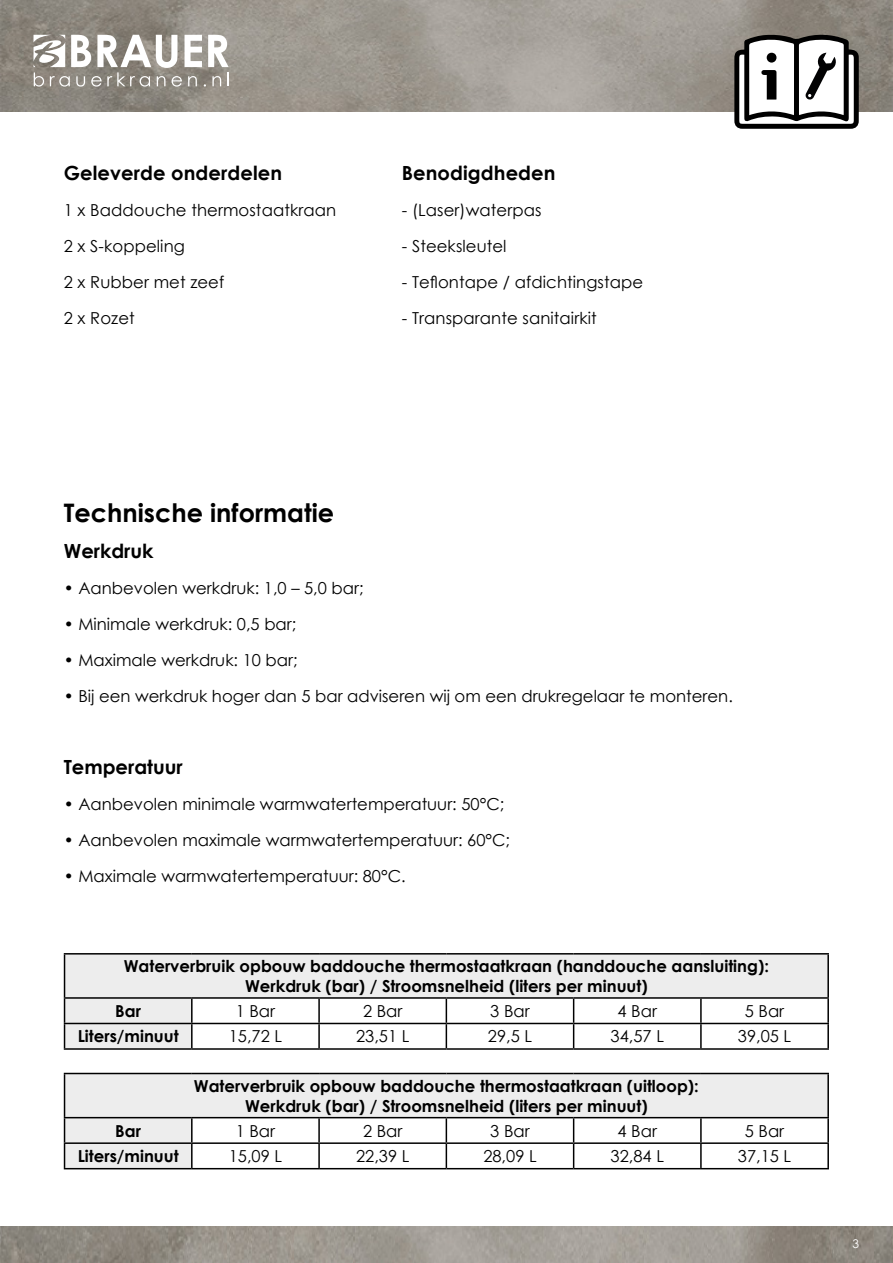
<style>
.page{position:relative;width:893px;height:1263px;background:#fff}
.page>*{position:absolute;margin:0;border:0;box-sizing:border-box;transform-origin:0 0}
.t1{font:700 25.5px "Century Gothic";color:#000}
.t2{font:700 19.5px "Century Gothic";letter-spacing:.005em;color:#000}
.t3{font:16.5px "Century Gothic";color:#000}
.t4{font:700 16.5px/19.8px "Century Gothic";color:#000;text-align:center}
.t5{font:12px "Century Gothic Pro";color:#fff}
</style>
<div class="page">
<img style="left:0;top:0;width:893px;height:112px">
<img style="left:0;top:1226px;width:893px;height:37px">
<svg style="left:34px;top:35px;width:195px;height:52px"></svg>
<svg style="left:734px;top:33px;width:125px;height:96px"></svg>
<div style="left:767px;top:53px;width:9px;height:10px;background:#000;border-radius:50%"></div>
<svg style="left:65px;top:954px;width:762px;height:94px;fill:#ededed"></svg>
<hr style="left:64px;top:953px;width:128px;height:1px;background:#000">
<hr style="left:64px;top:954px;width:1px;height:43px;background:#000">
<hr style="left:192px;top:953px;width:127px;height:1px;background:#000">
<hr style="left:319px;top:953px;width:127px;height:1px;background:#000">
<hr style="left:446px;top:953px;width:128px;height:1px;background:#000">
<hr style="left:574px;top:953px;width:127px;height:1px;background:#000">
<hr style="left:701px;top:953px;width:128px;height:1px;background:#000">
<hr style="left:827px;top:954px;width:2px;height:43px;background:#000">
<hr style="left:64px;top:997px;width:128px;height:2px;background:#000">
<hr style="left:192px;top:997px;width:127px;height:2px;background:#000">
<hr style="left:191px;top:999px;width:2px;height:24px;background:#000">
<hr style="left:319px;top:997px;width:127px;height:2px;background:#000">
<hr style="left:318px;top:999px;width:2px;height:24px;background:#000">
<hr style="left:446px;top:997px;width:128px;height:2px;background:#000">
<hr style="left:574px;top:997px;width:127px;height:2px;background:#000">
<hr style="left:701px;top:997px;width:128px;height:2px;background:#000">
<hr style="left:700px;top:999px;width:2px;height:24px;background:#000">
<hr style="left:827px;top:999px;width:2px;height:24px;background:#000">
<hr style="left:64px;top:1023px;width:128px;height:1px;background:#000">
<svg style="left:64px;top:999px;width:1px;height:49px"></svg>
<hr style="left:192px;top:1023px;width:127px;height:1px;background:#000">
<hr style="left:191px;top:1024px;width:2px;height:24px;background:#000">
<hr style="left:319px;top:1023px;width:127px;height:1px;background:#000">
<hr style="left:318px;top:1024px;width:2px;height:24px;background:#000">
<hr style="left:446px;top:1023px;width:128px;height:1px;background:#000">
<svg style="left:446px;top:999px;width:1px;height:49px"></svg>
<hr style="left:574px;top:1023px;width:127px;height:1px;background:#000">
<svg style="left:573px;top:999px;width:1px;height:49px"></svg>
<hr style="left:701px;top:1023px;width:128px;height:1px;background:#000">
<hr style="left:700px;top:1024px;width:2px;height:24px;background:#000">
<hr style="left:827px;top:1024px;width:2px;height:24px;background:#000">
<hr style="left:64px;top:1048px;width:128px;height:2px;background:#000">
<hr style="left:192px;top:1048px;width:127px;height:2px;background:#000">
<hr style="left:319px;top:1048px;width:127px;height:2px;background:#000">
<hr style="left:446px;top:1048px;width:128px;height:2px;background:#000">
<hr style="left:574px;top:1048px;width:127px;height:2px;background:#000">
<hr style="left:701px;top:1048px;width:128px;height:2px;background:#000">
<svg style="left:65px;top:1074px;width:762px;height:94px;fill:#ededed"></svg>
<hr style="left:64px;top:1073px;width:128px;height:1px;background:#000">
<hr style="left:64px;top:1074px;width:1px;height:43px;background:#000">
<hr style="left:192px;top:1073px;width:127px;height:1px;background:#000">
<hr style="left:319px;top:1073px;width:127px;height:1px;background:#000">
<hr style="left:446px;top:1073px;width:128px;height:1px;background:#000">
<hr style="left:574px;top:1073px;width:127px;height:1px;background:#000">
<hr style="left:701px;top:1073px;width:128px;height:1px;background:#000">
<hr style="left:827px;top:1074px;width:2px;height:43px;background:#000">
<hr style="left:64px;top:1117px;width:128px;height:1px;background:#000">
<hr style="left:192px;top:1117px;width:127px;height:1px;background:#000">
<hr style="left:191px;top:1118px;width:2px;height:24px;background:#000">
<hr style="left:319px;top:1117px;width:127px;height:1px;background:#000">
<hr style="left:318px;top:1118px;width:2px;height:24px;background:#000">
<hr style="left:446px;top:1117px;width:128px;height:1px;background:#000">
<hr style="left:574px;top:1117px;width:127px;height:1px;background:#000">
<hr style="left:701px;top:1117px;width:128px;height:1px;background:#000">
<hr style="left:700px;top:1118px;width:2px;height:24px;background:#000">
<hr style="left:827px;top:1118px;width:2px;height:24px;background:#000">
<hr style="left:64px;top:1142px;width:128px;height:2px;background:#000">
<svg style="left:64px;top:1118px;width:1px;height:50px"></svg>
<hr style="left:192px;top:1142px;width:127px;height:2px;background:#000">
<hr style="left:191px;top:1144px;width:2px;height:24px;background:#000">
<hr style="left:319px;top:1142px;width:127px;height:2px;background:#000">
<hr style="left:318px;top:1144px;width:2px;height:24px;background:#000">
<hr style="left:446px;top:1142px;width:128px;height:2px;background:#000">
<svg style="left:446px;top:1118px;width:1px;height:50px"></svg>
<hr style="left:574px;top:1142px;width:127px;height:2px;background:#000">
<svg style="left:573px;top:1118px;width:1px;height:50px"></svg>
<hr style="left:701px;top:1142px;width:128px;height:2px;background:#000">
<hr style="left:700px;top:1144px;width:2px;height:24px;background:#000">
<hr style="left:827px;top:1144px;width:2px;height:24px;background:#000">
<hr style="left:64px;top:1168px;width:128px;height:1px;background:#000">
<hr style="left:192px;top:1168px;width:127px;height:1px;background:#000">
<hr style="left:319px;top:1168px;width:127px;height:1px;background:#000">
<hr style="left:446px;top:1168px;width:128px;height:1px;background:#000">
<hr style="left:574px;top:1168px;width:127px;height:1px;background:#000">
<hr style="left:701px;top:1168px;width:128px;height:1px;background:#000">
<p class="t2" style="left:64px;top:158px;width:220px">Geleverde onderdelen</p>
<p class="t3" style="left:64px;top:199px;width:274px">1 x Baddouche thermostaatkraan</p>
<p class="t3" style="left:64px;top:235px;width:123px">2 x S-koppeling</p>
<p class="t3" style="left:64px;top:271px;width:162px">2 x Rubber met zeef</p>
<p class="t3" style="left:64px;top:307px;width:73px">2 x Rozet</p>
<p class="t2" style="left:402px;top:158px;width:155px">Benodigdheden</p>
<p class="t3" style="left:402px;top:199px;width:141px">- (Laser)waterpas</p>
<p class="t3" style="left:402px;top:235px;width:106px">- Steeksleutel</p>
<p class="t3" style="left:402px;top:271px;width:243px">- Teflontape / afdichtingstape</p>
<p class="t3" style="left:402px;top:307px;width:196px">- Transparante sanitairkit</p>
<p class="t1" style="left:64px;top:493px;width:272px">Technische informatie</p>
<p class="t2" style="left:64px;top:536px;width:91px">Werkdruk</p>
<p class="t3" style="left:64px;top:577px;width:301px">• Aanbevolen werkdruk: 1,0 – 5,0 bar;</p>
<p class="t3" style="left:64px;top:613px;width:234px">• Minimale werkdruk: 0,5 bar;</p>
<p class="t3" style="left:64px;top:649px;width:235px">• Maximale werkdruk: 10 bar;</p>
<p class="t3" style="left:64px;top:685px;width:671px">• Bij een werkdruk hoger dan 5 bar adviseren wij om een drukregelaar te monteren.</p>
<p class="t2" style="left:64px;top:752px;width:120px">Temperatuur</p>
<p class="t3" style="left:64px;top:793px;width:442px">• Aanbevolen minimale warmwatertemperatuur: 50°C;</p>
<p class="t3" style="left:64px;top:829px;width:448px">• Aanbevolen maximale warmwatertemperatuur: 60°C;</p>
<p class="t3" style="left:64px;top:865px;width:343px">• Maximale warmwatertemperatuur: 80°C.</p>
<p class="t4" style="left:124px;top:955px;width:647px">Waterverbruik opbouw baddouche thermostaatkraan (handdouche aansluiting):<br>Werkdruk (bar) / Stroomsnelheid (liters per minuut)</p>
<p class="t4" style="left:115px;top:1000px;width:27px">Bar</p>
<p class="t3" style="left:236px;top:999px;width:41px">1 Bar</p>
<p class="t3" style="left:363px;top:999px;width:41px">2 Bar</p>
<p class="t3" style="left:490px;top:999px;width:41px">3 Bar</p>
<p class="t3" style="left:618px;top:999px;width:41px">4 Bar</p>
<p class="t3" style="left:745px;top:999px;width:41px">5 Bar</p>
<p class="t4" style="left:78px;top:1026px;width:102px">Liters/minuut</p>
<p class="t3" style="left:229px;top:1025px;width:55px">15,72 L</p>
<p class="t3" style="left:356px;top:1025px;width:55px">23,51 L</p>
<p class="t3" style="left:488px;top:1025px;width:46px">29,5 L</p>
<p class="t3" style="left:611px;top:1025px;width:55px">34,57 L</p>
<p class="t3" style="left:738px;top:1025px;width:55px">39,05 L</p>
<p class="t4" style="left:194px;top:1075px;width:506px">Waterverbruik opbouw baddouche thermostaatkraan (uitloop):<br>Werkdruk (bar) / Stroomsnelheid (liters per minuut)</p>
<p class="t4" style="left:115px;top:1120px;width:27px">Bar</p>
<p class="t3" style="left:236px;top:1119px;width:41px">1 Bar</p>
<p class="t3" style="left:363px;top:1119px;width:41px">2 Bar</p>
<p class="t3" style="left:490px;top:1119px;width:41px">3 Bar</p>
<p class="t3" style="left:618px;top:1119px;width:41px">4 Bar</p>
<p class="t3" style="left:745px;top:1119px;width:41px">5 Bar</p>
<p class="t4" style="left:78px;top:1145px;width:102px">Liters/minuut</p>
<p class="t3" style="left:229px;top:1144px;width:55px">15,09 L</p>
<p class="t3" style="left:356px;top:1144px;width:55px">22,39 L</p>
<p class="t3" style="left:483px;top:1144px;width:55px">28,09 L</p>
<p class="t3" style="left:611px;top:1144px;width:55px">32,84 L</p>
<p class="t3" style="left:738px;top:1144px;width:55px">37,15 L</p>
<p class="t5" style="left:852px;top:1237px;width:8px">3</p>
</div>
